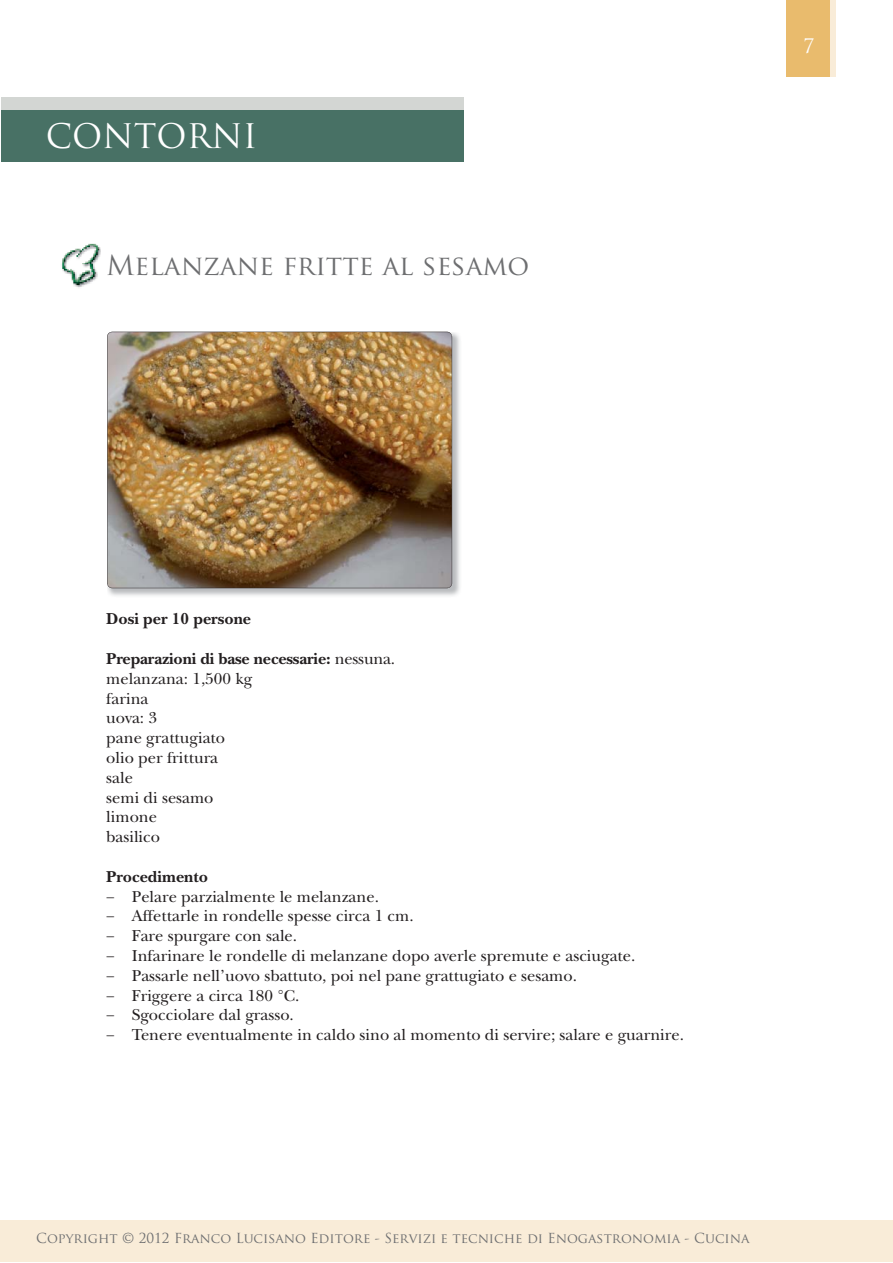
<style>
.page{position:relative;width:893px;height:1263px;background:#fff}
.page>*{position:absolute;margin:0;border:0;box-sizing:border-box;transform-origin:0 0}
.t1{font:33px "Trajan Pro";color:#fff}
.t2{font:27px "Trajan Pro";color:#6d6e70}
.t3{font:19.5px "Trajan Pro";color:#fff}
.t4{font:16.5px/19.8px "New Baskerville";color:#231f20}
.t5{font:700 16.5px "New Baskerville";color:#231f20}
.t6{font:13.5px "Trajan Pro";color:#6d6e70}
.s1{font-weight:700}
</style>
<div class="page">
<div style="left:1px;top:1220px;width:892px;height:42px;background:#f9ecd8"></div>
<div style="left:791px;top:0;width:44px;height:77px;background:#f9ecd8"></div>
<div style="left:787px;top:0;width:43px;height:77px;background:#e9bb6d"></div>
<img style="left:62px;top:243px;width:39px;height:45px">
<div style="left:1px;top:97px;width:462px;height:51px;background:#d3d6d3"></div>
<div style="left:1px;top:111px;width:462px;height:51px;background:#487165"></div>
<img style="left:107px;top:332px;width:353px;height:264px">
<img style="left:107px;top:332px;width:345px;height:256px">
<h1 class="t1" style="left:46px;top:117px;width:213px">CONTORNI</h1>
<h2 class="t2" style="left:106px;top:250px;width:424px">Melanzane fritte al sesamo</h2>
<p class="t3" style="left:803px;top:35px;width:13px">7</p>
<p class="t5" style="left:106px;top:613px;width:146px">Dosi per 10 persone</p>
<p class="t4" style="left:106px;top:651px;width:290px"><span class="s1">Preparazioni di base necessarie:</span> nessuna. melanzana: 1,500 kg<br>farina<br>uova: 3<br>pane grattugiato<br>olio per frittura<br>sale<br>semi di sesamo<br>limone<br>basilico</p>
<p class="t5" style="left:106px;top:871px;width:103px">Procedimento</p>
<p class="t4" style="left:106px;top:888px;width:579px">− Pelare parzialmente le melanzane.<br>− Affettarle in rondelle spesse circa 1 cm.<br>− Fare spurgare con sale.<br>− Infarinare le rondelle di melanzane dopo averle spremute e asciugate.<br>− Passarle nell’uovo sbattuto, poi nel pane grattugiato e sesamo.<br>− Friggere a circa 180 °C.<br>− Sgocciolare dal grasso.<br>− Tenere eventualmente in caldo sino al momento di servire; salare e guarnire.</p>
<p class="t6" style="left:36px;top:1231px;width:715px">Copyright © 2012 Franco Lucisano Editore - Servizi e tecniche di Enogastronomia - Cucina</p>
</div>
